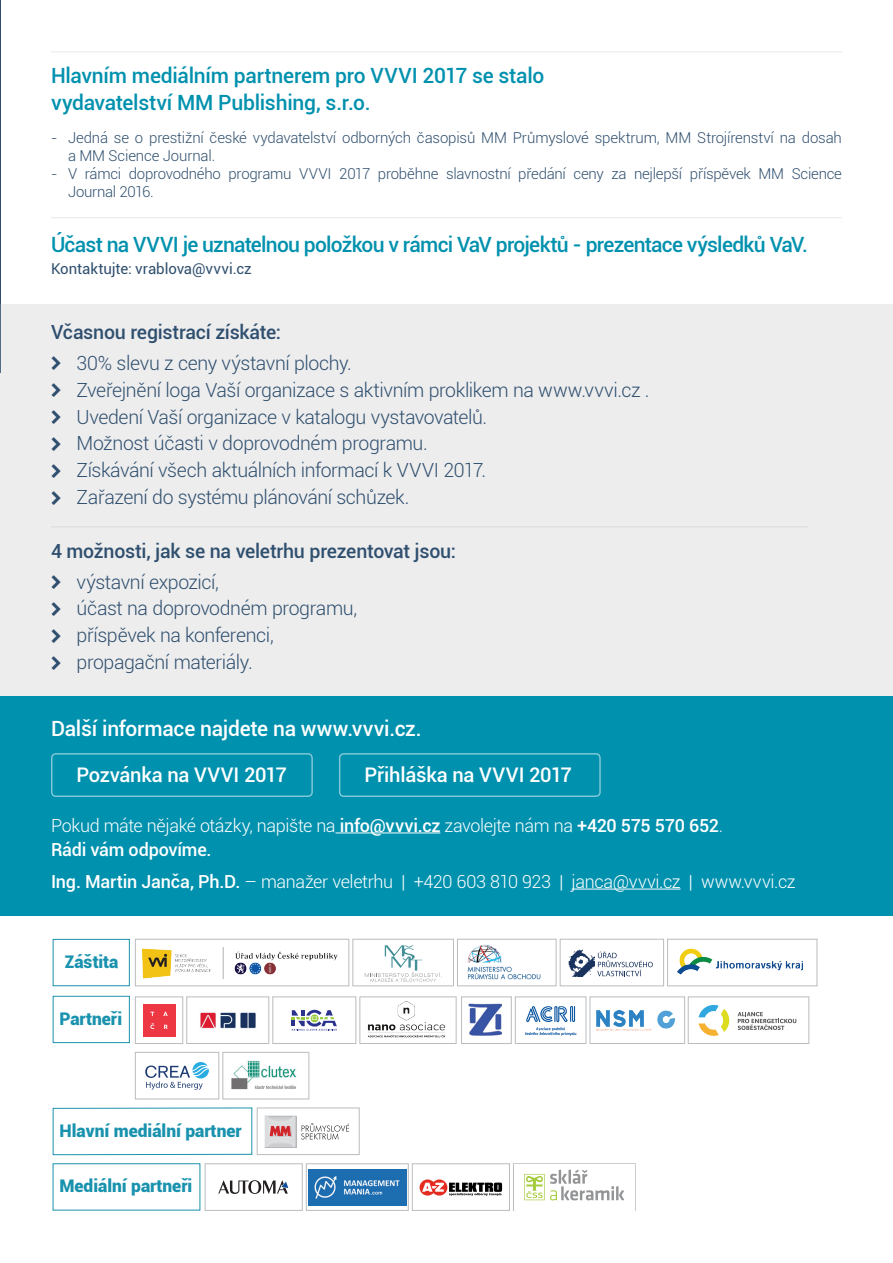
<style>
.page{position:relative;width:893px;height:1263px;background:#fff}
.page>*{position:absolute;margin:0;border:0;box-sizing:border-box;transform-origin:0 0}
.t1{font:500 21px/26.7px "Roboto";letter-spacing:-.025em;color:#0091ae}
.t2{font:500 21px "Roboto";letter-spacing:-.01em;color:#fff}
.t3{font:500 20.1px "Roboto";letter-spacing:-.01em;color:#fff}
.t4{font:300 19.5px/26.7px "Roboto";letter-spacing:-.02em;color:#2f4f6e}
.t5{font:500 19.5px "Roboto";letter-spacing:-.015em;color:#2f4f6e}
.t6{font:300 18px/24.3px "Roboto";letter-spacing:-.02em;color:#fff}
.t7{font:900 17.4px "Roboto";color:#1992ae}
.t8{font:300 15px/18px "Roboto";letter-spacing:-.015em;color:#2f4f6e}
.t9{font:15px "Roboto";letter-spacing:-.005em;color:#2f4f6e}
.s1{font-weight:500}
</style>
<div class="page">
<hr style="left:0;top:0;width:1px;height:372px;background:#2f4f6e">
<div style="left:0;top:304px;width:893px;height:392px;background:#ededee"></div>
<hr style="left:51px;top:51px;width:791px;height:2px;background:#bcbdc0">
<hr style="left:51px;top:217px;width:791px;height:1px;background:#bcbdc0">
<hr style="left:51px;top:526px;width:757px;height:1px;background:#bcbdc0">
<div style="left:0;top:696px;width:893px;height:219px;background:#0091ae"></div>
<hr style="left:335px;top:832px;width:105px;height:1px;background:#fff">
<hr style="left:572px;top:889px;width:108px;height:1px;background:#fff">
<div style="left:51px;top:753px;width:262px;height:44px;border:1px solid #fff;border-radius:4px"></div>
<div style="left:339px;top:753px;width:262px;height:44px;border:1px solid #fff;border-radius:4px"></div>
<div style="left:53px;top:996px;width:77px;height:47px;border:1px solid #1991ad"></div>
<div style="left:53px;top:939px;width:77px;height:47px;border:1px solid #1991ad"></div>
<img style="left:142px;top:947px;width:196px;height:31px">
<div style="left:135px;top:939px;width:214px;height:47px;border:1px solid #babcbe"></div>
<div style="left:352px;top:939px;width:102px;height:47px;border:1px solid #babcbe"></div>
<svg style="left:365px;top:945px;width:77px;height:35px"></svg>
<div style="left:457px;top:939px;width:99px;height:47px;border:1px solid #babcbe"></div>
<img style="left:467px;top:944px;width:74px;height:36px">
<div style="left:560px;top:939px;width:104px;height:47px;border:1px solid #babcbe"></div>
<svg style="left:597px;top:951px;width:56px;height:25px"></svg>
<img style="left:568px;top:950px;width:26px;height:27px">
<img style="left:667px;top:938px;width:149px;height:81px">
<div style="left:135px;top:1052px;width:84px;height:47px;border:1px solid #babcbe"></div>
<svg style="left:145px;top:1062px;width:64px;height:28px"></svg>
<div style="left:222px;top:1052px;width:87px;height:47px;border:1px solid #babcbe"></div>
<img style="left:231px;top:1060px;width:65px;height:30px">
<img style="left:597px;top:1008px;width:89px;height:23px">
<div style="left:590px;top:996px;width:95px;height:48px;border:1px solid #babcbe"></div>
<img style="left:346px;top:980px;width:122px;height:64px">
<div style="left:272px;top:996px;width:84px;height:48px;border:1px solid #babcbe"></div>
<svg style="left:292px;top:1010px;width:45px;height:20px"></svg>
<div style="left:515px;top:996px;width:71px;height:48px;border:1px solid #babcbe"></div>
<svg style="left:525px;top:1006px;width:51px;height:30px"></svg>
<div style="left:135px;top:996px;width:48px;height:48px;border:1px solid #babcbe"></div>
<div style="left:143px;top:1004px;width:32px;height:32px;background:#ed3843"></div>
<svg style="left:163px;top:1012px;width:5px;height:4px"></svg>
<svg style="left:164px;top:1025px;width:4px;height:4px"></svg>
<svg style="left:150px;top:1023px;width:4px;height:6px"></svg>
<div style="left:53px;top:1107px;width:199px;height:48px;border:1px solid #1991ad"></div>
<div style="left:257px;top:1107px;width:103px;height:48px;border:1px solid #babcbe"></div>
<img style="left:264px;top:1115px;width:33px;height:33px">
<img style="left:295px;top:1115px;width:1px;height:32px">
<img style="left:265px;top:1115px;width:30px;height:32px">
<img style="left:269px;top:1126px;width:23px;height:11px">
<img style="left:270px;top:1126px;width:20px;height:10px">
<img style="left:267px;top:1141px;width:26px;height:5px">
<img style="left:267px;top:1116px;width:26px;height:7px">
<svg style="left:301px;top:1123px;width:48px;height:17px"></svg>
<div style="left:688px;top:996px;width:121px;height:48px;border:1px solid #babcbe"></div>
<svg style="left:699px;top:1003px;width:32px;height:33px"></svg>
<svg style="left:738px;top:1012px;width:58px;height:18px"></svg>
<div style="left:461px;top:996px;width:51px;height:48px;border:1px solid #babcbe"></div>
<img style="left:469px;top:1004px;width:32px;height:31px">
<img style="left:200px;top:1012px;width:56px;height:17px">
<div style="left:186px;top:996px;width:83px;height:48px;border:1px solid #babcbe"></div>
<div style="left:205px;top:1163px;width:98px;height:48px;border:1px solid #babcbe"></div>
<svg style="left:218px;top:1180px;width:70px;height:14px"></svg>
<div style="left:306px;top:1163px;width:103px;height:48px;border:1px solid #babcbe"></div>
<img style="left:308px;top:1169px;width:98px;height:36px">
<div style="left:412px;top:1163px;width:98px;height:48px;border:1px solid #babcbe"></div>
<svg style="left:420px;top:1179px;width:82px;height:17px"></svg>
<div style="left:513px;top:1163px;width:123px;height:48px;border:1px solid #babcbe"></div>
<div style="left:514px;top:1164px;width:121px;height:46px;background:#fff"></div>
<svg style="left:524px;top:1169px;width:100px;height:31px"></svg>
<p class="t1" style="left:51px;top:61px;width:495px">Hlavním mediálním partnerem pro VVVI 2017 se stalo vydavatelství MM Publishing, s.r.o.</p>
<p class="t8" style="left:68px;top:128px;width:775px;text-indent:-17px">- Jedná se o prestižní české vydavatelství odborných časopisů MM Průmyslové spektrum, MM Strojírenství na dosah a MM Science Journal.</p>
<p class="t8" style="left:68px;top:164px;width:775px;text-indent:-17px">- V rámci doprovodného programu VVVI 2017 proběhne slavnostní předání ceny za nejlepší příspěvek MM Science<br>Journal 2016.</p>
<p class="t1" style="left:51px;top:231px;width:758px">Účast na VVVI je uznatelnou položkou v rámci VaV projektů - prezentace výsledků VaV.</p>
<p class="t9" style="left:51px;top:259px;width:202px">Kontaktujte: vrablova@vvvi.cz</p>
<p class="t5" style="left:51px;top:319px;width:231px">Včasnou registrací získáte:</p>
<p class="t4" style="left:77px;top:349px;width:574px">30% slevu z ceny výstavní plochy.<br>Zveřejnění loga Vaší organizace s aktivním proklikem na www.vvvi.cz .<br>Uvedení Vaší organizace v katalogu vystavovatelů.<br>Možnost účasti v doprovodném programu.<br>Získávání všech aktuálních informací k VVVI 2017.<br>Zařazení do systému plánování schůzek.</p>
<p class="t5" style="left:51px;top:537px;width:407px">4 možnosti, jak se na veletrhu prezentovat jsou:</p>
<p class="t4" style="left:77px;top:568px;width:282px">výstavní expozicí,<br>účast na doprovodném programu, příspěvek na konferenci, propagační materiály.</p>
<p class="t2" style="left:51px;top:714px;width:372px">Další informace najdete na www.vvvi.cz.</p>
<p class="t3" style="left:77px;top:761px;width:212px">Pozvánka na VVVI 2017</p>
<p class="t3" style="left:364px;top:761px;width:209px">Přihláška na VVVI 2017</p>
<p class="t6" style="left:51px;top:812px;width:673px">Pokud máte nějaké otázky, napište na <span class="s1">info@vvvi.cz</span> zavolejte nám na <span class="s1">+420 575 570 652</span>.<br><span class="s1">Rádi vám odpovíme.</span></p>
<p class="t6" style="left:51px;top:868px;width:746px"><span class="s1">Ing. Martin Janča, Ph.D.</span> – manažer veletrhu | +420 603 810 923 | janca@vvvi.cz | www.vvvi.cz</p>
<p class="t7" style="left:65px;top:949px;width:55px">Záštita</p>
<p class="t7" style="left:60px;top:1006px;width:64px">Partneři</p>
<p class="t7" style="left:59px;top:1118px;width:184px">Hlavní mediální partner</p>
<p class="t7" style="left:59px;top:1174px;width:134px">Mediální partneři</p>
</div>
